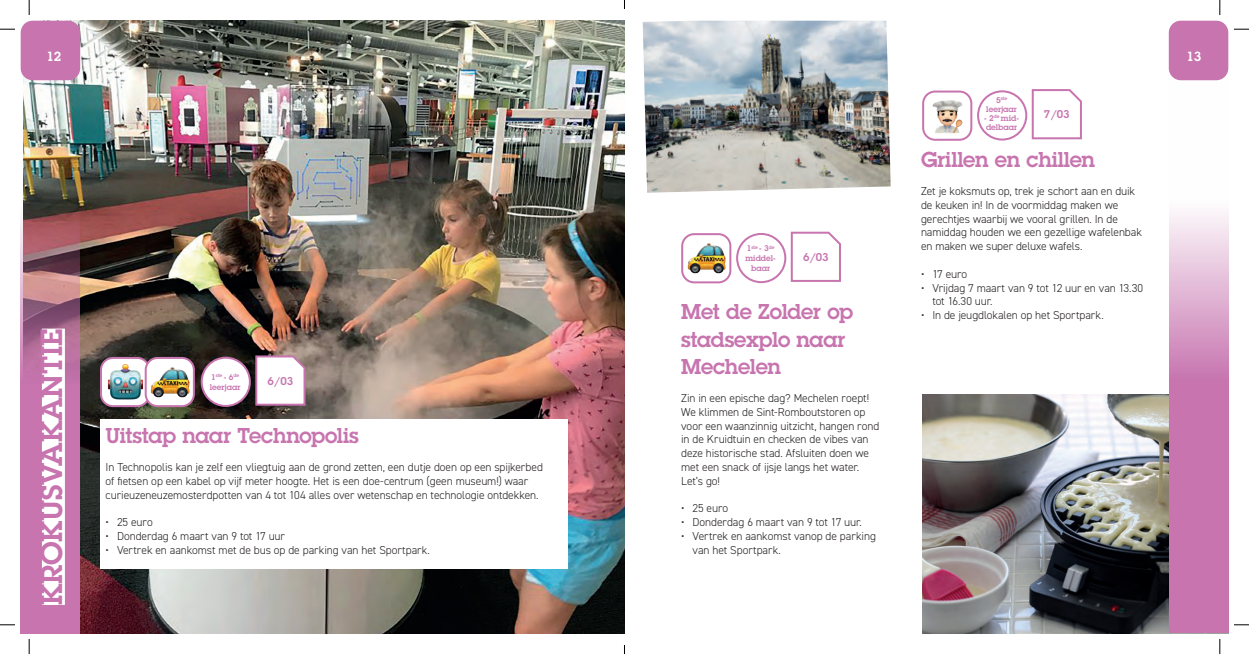
<style>
.page{position:relative;width:1249px;height:654px;background:#fff}
.page>*{position:absolute;margin:0;border:0;box-sizing:border-box;transform-origin:0 0}
.t1{font:600 30px "Lubalin Graph Std";letter-spacing:-.01em;color:#c774af}
.t2{font:600 21px/27.6px "Lubalin Graph Std";letter-spacing:-.015em;color:#c774af}
.t3{font:600 13px "Lubalin Graph Std";color:#fff}
.t4{font:300 11.5px/13.8px "DIN2014";letter-spacing:-.01em;color:#231f20}
.t5{font:600 11px "Lubalin Graph Std";color:#c774af}
.t6{font:600 8px/9.6px "Lubalin Graph Std";color:#c774af;text-align:center}
.t7{font:600 4.7px "Lubalin Graph Std";color:#c774af}
.s1{font-size:8px}
</style>
<div class="page">
<img style="left:643px;top:21px;width:248px;height:172px">
<img style="left:922px;top:394px;width:247px;height:239px">
<img style="left:80px;top:21px;width:544px;height:612px">
<img style="left:21px;top:21px;width:59px;height:612px">
<svg style="left:1169px;top:21px;width:59px;height:612px"></svg>
<div style="left:100px;top:419px;width:468px;height:149px;background:#fff"></div>
<div style="left:42px;top:328px;width:23px;height:277px;background:#fff"></div>
<div style="left:101px;top:358px;width:48px;height:48px;background:#fff;border-radius:12px"></div>
<img style="left:104px;top:361px;width:42px;height:41px">
<div style="left:100px;top:357px;width:50px;height:50px;border:2px solid #c774af;border-radius:12px"></div>
<div style="left:146px;top:358px;width:48px;height:48px;background:#fff;border-radius:12px"></div>
<img style="left:149px;top:361px;width:42px;height:41px">
<div style="left:145px;top:357px;width:50px;height:50px;border:2px solid #c774af;border-radius:12px"></div>
<img style="left:685px;top:238px;width:42px;height:41px">
<div style="left:681px;top:233px;width:50px;height:50px;border:2px solid #c774af;border-radius:12px"></div>
<img style="left:926px;top:95px;width:42px;height:41px">
<div style="left:922px;top:90px;width:50px;height:51px;border:2px solid #c774af;border-radius:12px"></div>
<div style="left:202px;top:358px;width:48px;height:48px;background:#fff;border-radius:50%"></div>
<div style="left:201px;top:357px;width:50px;height:50px;border:2px solid #c774af;border-radius:50%"></div>
<div style="left:736px;top:233px;width:50px;height:50px;border:2px solid #c774af;border-radius:50%"></div>
<div style="left:977px;top:90px;width:50px;height:50px;border:2px solid #c774af;border-radius:50%"></div>
<svg style="left:254px;top:354px;width:53px;height:52px"></svg>
<svg style="left:790px;top:231px;width:51px;height:51px"></svg>
<svg style="left:1031px;top:89px;width:51px;height:51px"></svg>
<div style="left:1169px;top:21px;width:59px;height:59px;background:#c774af;border-radius:12px"></div>
<div style="left:21px;top:21px;width:59px;height:59px;background:#c774af;border-radius:12px"></div>
<svg style="left:0;top:29px;width:15px;height:1px"></svg>
<svg style="left:1234px;top:29px;width:15px;height:1px"></svg>
<svg style="left:0;top:624px;width:15px;height:1px"></svg>
<svg style="left:1234px;top:624px;width:15px;height:1px"></svg>
<svg style="left:29px;top:0;width:1px;height:15px"></svg>
<svg style="left:29px;top:639px;width:1px;height:15px"></svg>
<svg style="left:1219px;top:0;width:2px;height:15px"></svg>
<svg style="left:1219px;top:639px;width:2px;height:15px"></svg>
<p class="t3" style="left:46px;top:48px;width:17px">12</p>
<p class="t3" style="left:1186px;top:48px;width:17px">13</p>
<h1 class="t1" style="left:32px;top:605px;width:278px;rotate:-90deg">KROKUSVAKANTIE</h1>
<p class="t7" style="left:211px;top:372px;width:29px"><span class="s1">1</span>ste <span class="s1">- 6</span>de</p>
<p class="t6" style="left:210px;top:382px;width:32px">leerjaar</p>
<p class="t5" style="left:268px;top:373px;width:27px">6/03</p>
<h2 class="t2" style="left:106px;top:422px;width:255px">Uitstap naar Technopolis</h2>
<p class="t4" style="left:106px;top:460px;width:439px">In Technopolis kan je zelf een vliegtuig aan de grond zetten, een dutje doen op een spijkerbed of fietsen op een kabel op vijf meter hoogte. Het is een doe-centrum (geen museum!) waar curieuzeneuzemosterdpotten van 4 tot 104 alles over wetenschap en technologie ontdekken.</p>
<p class="t4" style="left:106px;top:515px;width:49px">• 25 euro</p>
<p class="t4" style="left:106px;top:529px;width:181px">• Donderdag 6 maart van 9 tot 17 uur</p>
<p class="t4" style="left:106px;top:543px;width:326px">• Vertrek en aankomst met de bus op de parking van het Sportpark.</p>
<p class="t7" style="left:747px;top:244px;width:29px"><span class="s1">1</span>ste <span class="s1">- 3</span>de</p>
<p class="t6" style="left:745px;top:253px;width:32px">middel&shy;baar</p>
<p class="t5" style="left:803px;top:249px;width:27px">6/03</p>
<h2 class="t2" style="left:681px;top:297px;width:173px">Met de Zolder op stadsexplo naar<br>Mechelen</h2>
<p class="t4" style="left:681px;top:391px;width:200px">Zin in een epische dag? Mechelen roept!<br>We klimmen de Sint-Romboutstoren op voor een waanzinnig uitzicht, hangen rond in de Kruidtuin en checken de vibes van deze historische stad. Afsluiten doen we met een snack of ijsje langs het water.<br>Let’s go!</p>
<p class="t4" style="left:681px;top:501px;width:49px">• 25 euro</p>
<p class="t4" style="left:681px;top:515px;width:182px">• Donderdag 6 maart van 9 tot 17 uur.</p>
<p class="t4" style="left:692px;top:529px;width:185px;text-indent:-11px">• Vertrek en aankomst vanop de parking van het Sportpark.</p>
<p class="t7" style="left:996px;top:95px;width:13px"><span class="s1">5</span>ste</p>
<p class="t6" style="left:986px;top:104px;width:32px">leerjaar</p>
<p class="t6" style="left:984px;top:113px;width:36px;line-height:9px;text-align:left">- 2<sup>de</sup> mid&shy;delbaar</p>
<p class="t5" style="left:1044px;top:107px;width:27px">7/03</p>
<h2 class="t2" style="left:921px;top:146px;width:176px">Grillen en chillen</h2>
<p class="t4" style="left:921px;top:184px;width:222px">Zet je koksmuts op, trek je schort aan en duik de keuken in! In de voormiddag maken we gerechtjes waarbij we vooral grillen. In de namiddag houden we een gezellige wafelenbak en maken we super deluxe wafels.</p>
<p class="t4" style="left:921px;top:267px;width:48px">• 17 euro</p>
<p class="t4" style="left:932px;top:281px;width:212px;text-indent:-11px">• Vrijdag 7 maart van 9 tot 12 uur en van 13.30 tot 16.30 uur.</p>
<p class="t4" style="left:921px;top:308px;width:184px">• In de jeugdlokalen op het Sportpark.</p>
</div>
